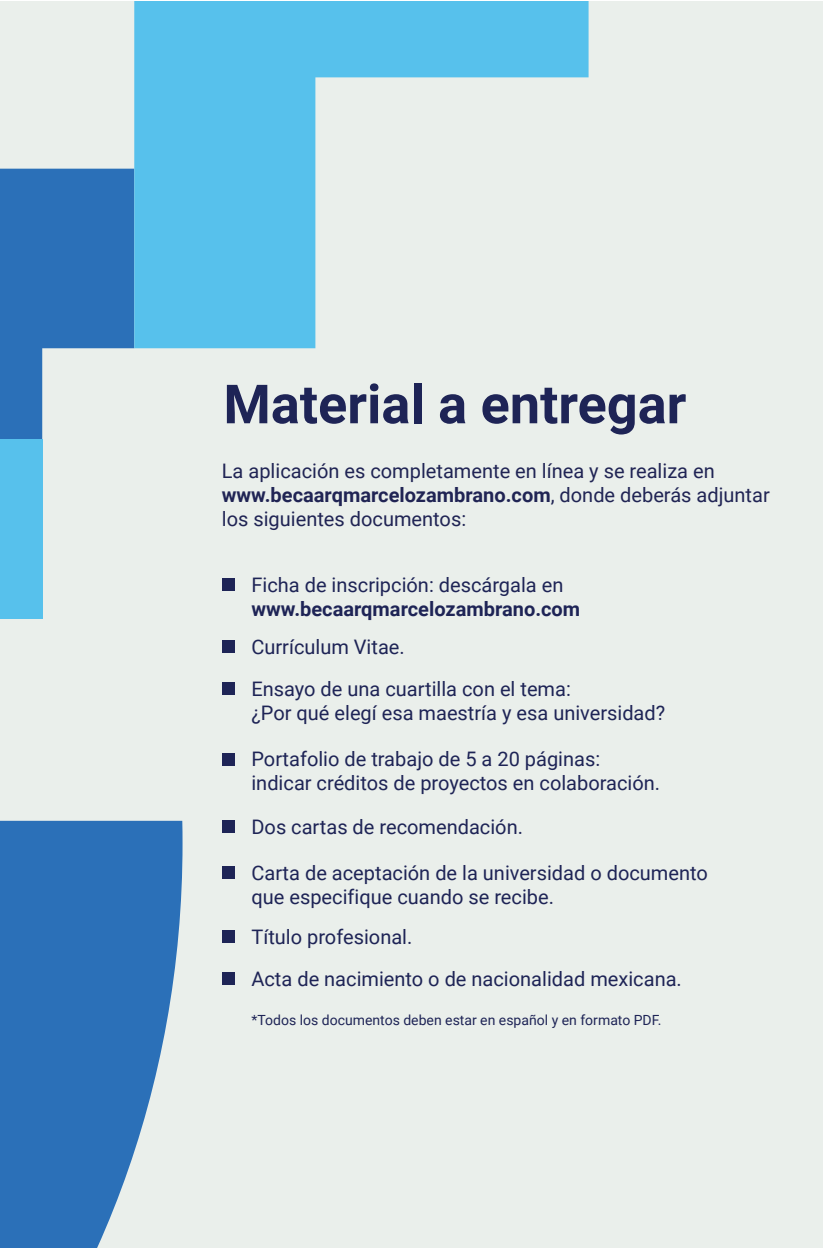
<style>
.page{position:relative;width:823px;height:1248px;background:#fff}
.page>*{position:absolute;margin:0;border:0;box-sizing:border-box;transform-origin:0 0}
.t1{font:700 54px "Roboto";color:#1e2456}
.t2{font:20px/24px "Roboto";color:#1e2456}
.t3{font:20px/24px "Roboto";color:#202454}
.t4{font:700 20px "Roboto";color:#1e2456}
.t5{font:14px "Roboto";color:#1e2456}
.s1{font-weight:700}
</style>
<div class="page">
<div style="left:0;top:1px;width:822px;height:1246px;background:#eaefeb"></div>
<svg style="left:0;top:820px;width:182px;height:427px;background:#4682bf"></svg>
<svg style="left:0;top:169px;width:134px;height:270px"></svg>
<div style="left:0;top:439px;width:42px;height:180px;background:#57c1ec"></div>
<svg style="left:134px;top:1px;width:454px;height:347px;fill:#57c1ec"></svg>
<div style="left:222px;top:578px;width:13px;height:13px;background:#1e2456"></div>
<div style="left:222px;top:640px;width:13px;height:12px;background:#1e2456"></div>
<div style="left:222px;top:682px;width:13px;height:12px;background:#1e2456"></div>
<div style="left:222px;top:753px;width:13px;height:12px;background:#1e2456"></div>
<div style="left:222px;top:820px;width:13px;height:12px;background:#1e2456"></div>
<div style="left:222px;top:866px;width:13px;height:13px;background:#1e2456"></div>
<div style="left:222px;top:930px;width:13px;height:12px;background:#1e2456"></div>
<div style="left:222px;top:972px;width:13px;height:12px;background:#1e2456"></div>
<h1 class="t1" style="left:223px;top:366px;width:464px">Material a entregar</h1>
<p class="t3" style="left:222px;top:458px;width:549px">La aplicación es completamente en línea y se realiza en <span class="s1">www.becaarqmarcelozambrano.com</span>, donde deberás adjuntar los siguientes documentos:</p>
<p class="t2" style="left:251px;top:571px;width:313px">Ficha de inscripción: descárgala en</p>
<p class="t4" style="left:251px;top:594px;width:330px">www.becaarqmarcelozambrano.com</p>
<p class="t2" style="left:251px;top:624px;width:321px;line-height:42.6px">Currículum Vitae.<br>Ensayo de una cuartilla con el tema:</p>
<p class="t2" style="left:251px;top:700px;width:415px">¿Por qué elegí esa maestría y esa universidad?</p>
<p class="t2" style="left:251px;top:746px;width:410px">Portafolio de trabajo de 5 a 20 páginas: indicar créditos de proyectos en colaboración.</p>
<p class="t2" style="left:251px;top:814px;width:273px">Dos cartas de recomendación.</p>
<p class="t2" style="left:251px;top:860px;width:457px">Carta de aceptación de la universidad o documento que especifique cuando se recibe.</p>
<p class="t2" style="left:251px;top:915px;width:431px;line-height:42.2px">Título profesional.<br>Acta de nacimiento o de nacionalidad mexicana.</p>
<p class="t5" style="left:251px;top:1010px;width:411px">*Todos los documentos deben estar en español y en formato PDF.</p>
</div>
